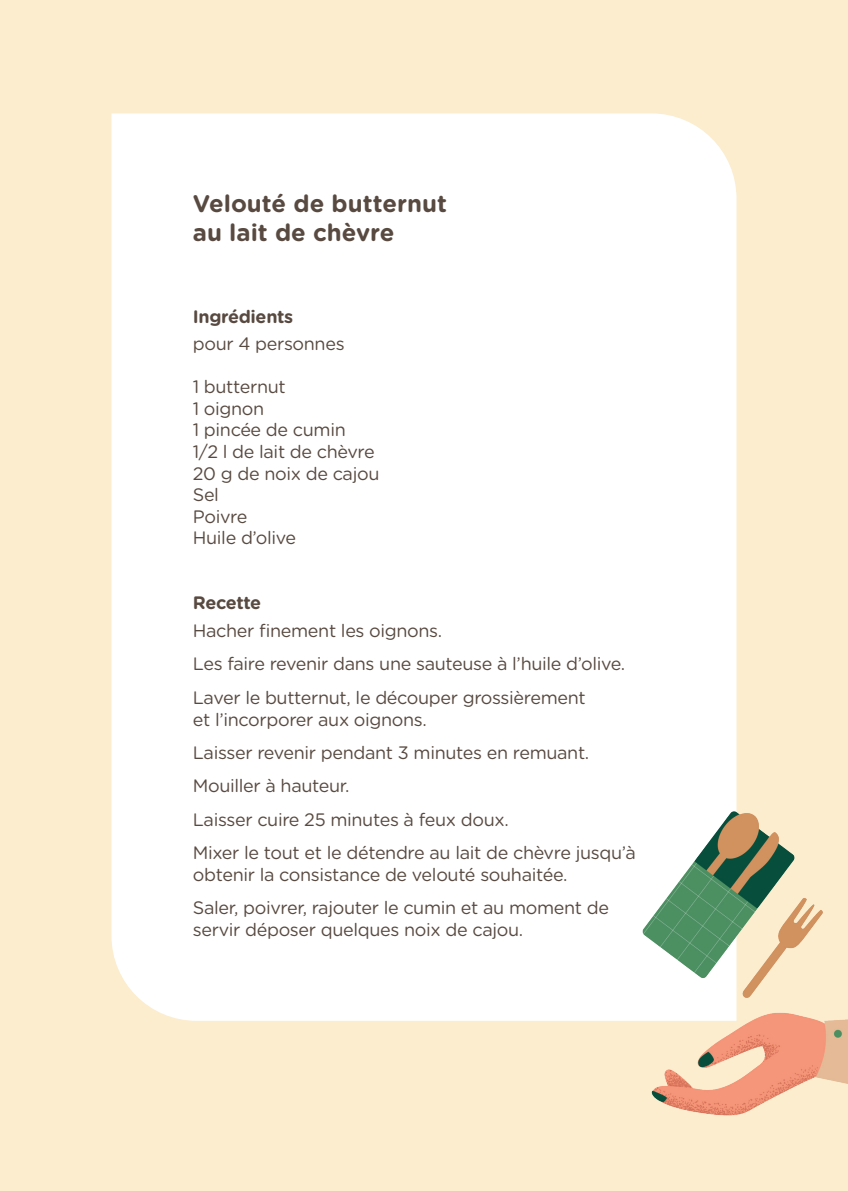
<style>
.page{position:relative;width:848px;height:1191px;background:#fbedcd}
.page>*{position:absolute;margin:0;border:0;box-sizing:border-box;transform-origin:0 0}
.t1{font:700 24px/28.8px "Gotham Rounded";color:#594a41}
.t2{font:18px/21.6px "Gotham Rounded";letter-spacing:-.02em;color:#594a41}
.t3{font:700 18px "Gotham Rounded";letter-spacing:-.02em;color:#594a41}
</style>
<div class="page">
<div style="left:111px;top:113px;width:625px;height:907px;background:#fff"></div>
<img style="left:535px;top:797px;width:313px;height:319px">
<h1 class="t1" style="left:193px;top:188px;width:256px">Velouté de butternut au lait de chèvre</h1>
<p class="t3" style="left:193px;top:303px;width:102px">Ingrédients</p>
<p class="t2" style="left:193px;top:332px;width:153px">pour 4 personnes</p>
<p class="t2" style="left:193px;top:375px;width:188px">1 butternut<br>1 oignon<br>1 pincée de cumin<br>1/2 l de lait de chèvre<br>20 g de noix de cajou<br>Sel<br>Poivre<br>Huile d’olive</p>
<p class="t3" style="left:193px;top:589px;width:70px">Recette</p>
<p class="t2" style="left:193px;top:613px;width:434px;line-height:33.4px">Hacher finement les oignons.<br>Les faire revenir dans une sauteuse à l’huile d’olive.<br>Laver le butternut, le découper grossièrement</p>
<p class="t2" style="left:193px;top:701px;width:444px;line-height:33.4px">et l’incorporer aux oignons.<br>Laisser revenir pendant 3 minutes en remuant.<br>Mouiller à hauteur.<br>Laisser cuire 25 minutes à feux doux.<br>Mixer le tout et le détendre au lait de chèvre jusqu’à</p>
<p class="t2" style="left:193px;top:857px;width:418px;line-height:33.4px">obtenir la consistance de velouté souhaitée.<br>Saler, poivrer, rajouter le cumin et au moment de</p>
<p class="t2" style="left:193px;top:918px;width:332px">servir déposer quelques noix de cajou.</p>
</div>
